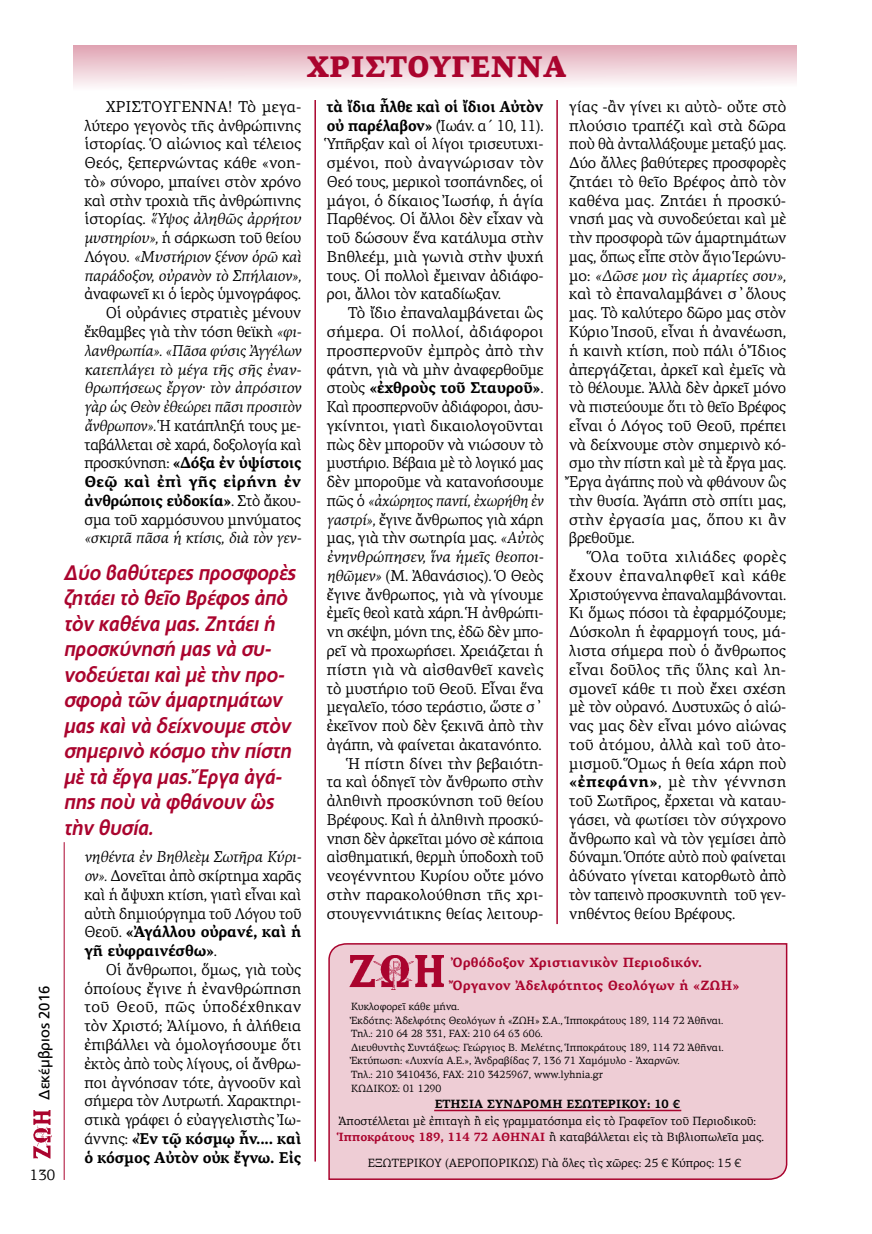
<style>
.page{position:relative;width:872px;height:1234px;background:#fff}
.page>*{position:absolute;margin:0;border:0;box-sizing:border-box;transform-origin:0 0}
.t1{font:900 30px "PF Agora Serif Pro";color:#aa042e}
.t2{font:italic 700 21px/25.5px "PF Catalog Poly";letter-spacing:-.01em;color:#aa042e;scale:.92 1}
.t3{font:15.75px/18.8px "PF Agora Serif Pro";letter-spacing:-.01em;color:#000;text-align:justify}
.t4{font:15.75px/18.8px "PF Agora Serif Pro";letter-spacing:-.01em;color:#000;text-align:justify;scale:.95 1}
.t5{font:15.75px/18.8px "PF Agora Serif Pro";letter-spacing:-.01em;color:#000;text-align:right;scale:.96 1}
.t6{font:italic 15.75px "PF Agora Serif Pro";letter-spacing:-.01em;color:#000}
.t7{font:15px "PF Catalog Poly";color:#000}
.t8{font:15px "PF Agora Serif Pro";color:#000}
.t9{font:700 13.5px/22.6px "PF Agora Serif Pro";letter-spacing:.01em;color:#aa042e}
.t10{font:12px/16.5px "PF Agora Serif Pro";color:#000}
.t11{font:700 12px "PF Agora Serif Pro";color:#000}
.t12{font:10.5px/13.5px "PF Agora Serif Pro";color:#000}
.s1{font-style:italic}
.s2{font-weight:700}
.s3{font-weight:700;color:#aa042e}
</style>
<div class="page">
<hr style="left:64px;top:842px;width:1px;height:337px;background:#aa042e">
<img style="left:33px;top:1110px;width:19px;height:48px">
<div style="left:74px;top:46px;width:723px;height:46px;background:linear-gradient(to bottom,#e1a8b6,#fff)"></div>
<hr style="left:314px;top:100px;width:2px;height:1061px;background:#aa042e">
<hr style="left:556px;top:100px;width:2px;height:823px;background:#aa042e">
<div style="left:328px;top:943px;width:460px;height:237px;background:#eecdd5"></div>
<img style="left:349px;top:954px;width:94px;height:35px">
<hr style="left:434px;top:1109px;width:247px;height:1px;background:#aa042e">
<p class="t7" style="left:36px;top:1099px;width:116px;rotate:-90deg">Δεκέμβριος 2016</p>
<p class="t8" style="left:30px;top:1165px;width:27px">130</p>
<h1 class="t1" style="left:307px;top:47px;width:261px">ΧΡΙΣΤΟΥΓΕΝΝΑ</h1>
<p class="t3" style="left:84px;top:97px;width:218px;text-indent:21px">ΧΡΙΣΤΟΥΓΕΝΝΑ! Τὸ μεγα&shy;λύτερο γεγονὸς τῆς ἀνθρώπινης ἱστορίας. Ὁ αἰώνιος καὶ τέλειος Θεός, ξεπερνώντας κάθε «νοη&shy;τὸ» σύνορο, μπαίνει στὸν χρόνο καὶ στὴν τροχιὰ τῆς ἀνθρώπινης ἱστορίας. <span class="s1">«Ὕψος ἀληθῶς ἀρρήτου μυστηρίου»,</span> ἡ σάρκωση τοῦ θείου Λόγου. <span class="s1">«Μυστήριον ξένον ὁρῶ καὶ παράδοξον, οὐρανὸν τὸ Σπήλαιον»,</span></p>
<p class="t5" style="left:84px;top:285px;width:228px">ἀναφωνεῖ κι ὁ ἱερὸς ὑμνογράφος.<br>Οἱ οὐράνιες στρατιὲς μένουν ἔκθαμβες γιὰ τὴν τόση θεϊκὴ <span class="s1">«φι&shy;λανθρωπία». «Πᾶσα φύσις Ἀγγέλων κατεπλάγει τὸ μέγα τῆς σῆς ἐναν&shy;θρωπήσεως ἔργον· τὸν ἀπρόσιτον γὰρ ὡς Θεὸν ἐθεώρει πᾶσι προσιτὸν ἄνθρωπον».</span> Ἡ κατάπληξή τους με&shy;ταβάλλεται σὲ χαρά, δοξολογία καὶ προσκύνηση: <span class="s2">«Δόξα ἐν ὑψίστοις<br>Θεῷ καὶ ἐπὶ γῆς εἰρήνη ἐν ἀνθρώποις εὐδοκία»</span>. Στὸ ἄκου&shy;σμα τοῦ χαρμόσυνου μηνύματος</p>
<p class="t6" style="left:84px;top:528px;width:218px">«σκιρτᾶ πᾶσα ἡ κτίσις, διὰ τὸν γεν-</p>
<p class="t2" style="left:65px;top:559px;width:253px">Δύο βαθύτερες προσφορὲς ζητάει τὸ θεῖο Βρέφος ἀπὸ τὸν καθένα μας. Ζητάει ἡ προσκύνησή μας νὰ συ&shy;νοδεύεται καὶ μὲ τὴν προ&shy;σφορὰ τῶν ἁμαρτημάτων μας καὶ νὰ δείχνουμε στὸν σημερινὸ κόσμο τὴν πίστη μὲ τὰ ἔργα μας. Ἔργα ἀγά&shy;πης ποὺ νὰ φθάνουν ὣς τὴν θυσία.</p>
<p class="t4" style="left:84px;top:847px;width:230px"><span class="s1">νηθέντα ἐν Βηθλεὲμ Σωτῆρα Κύρι&shy;ον».</span> Δονεῖται ἀπὸ σκίρτημα χαρᾶς καὶ ἡ ἄψυχη κτίση, γιατὶ εἶναι καὶ αὐτὴ δημιούργημα τοῦ Λόγου τοῦ Θεοῦ. <span class="s2">«Ἀγάλλου οὐρανέ, καὶ ἡ γῆ εὐφραινέσθω»</span>.</p>
<p class="t3" style="left:84px;top:960px;width:218px;text-indent:21px">Οἱ ἄνθρωποι, ὅμως, γιὰ τοὺς ὁποίους ἔγινε ἡ ἐνανθρώπηση τοῦ Θεοῦ, πῶς ὑποδέχθηκαν τὸν Χριστό; Ἀλίμονο, ἡ ἀλήθεια ἐπιβάλλει νὰ ὁμολογήσουμε ὅτι ἐκτὸς ἀπὸ τοὺς λίγους, οἱ ἄνθρω&shy;ποι ἀγνόησαν τότε, ἀγνοοῦν καὶ σήμερα τὸν Λυτρωτή. Χαρακτηρι&shy;στικὰ γράφει ὁ εὐαγγελιστὴς Ἰω&shy;άννης: <span class="s2">«Ἐν τῷ κόσμῳ ἦν.... καὶ ὁ κόσμος Αὐτὸν οὐκ ἔγνω. Εἰς</span></p>
<p class="t4" style="left:327px;top:97px;width:230px"><span class="s2">τὰ ἴδια ἦλθε καὶ οἱ ἴδιοι Αὐτὸν οὐ παρέλαβον»</span> (Ἰωάν. α´ 10, 11).<br>Ὑπῆρξαν καὶ οἱ λίγοι τρισευτυχι&shy;σμένοι, ποὺ ἀναγνώρισαν τὸν Θεό τους, μερικοὶ τσοπάνηδες, οἱ μάγοι, ὁ δίκαιος Ἰωσήφ, ἡ ἁγία Παρθένος. Οἱ ἄλλοι δὲν εἶχαν νὰ τοῦ δώσουν ἕνα κατάλυμα στὴν Βηθλεέμ, μιὰ γωνιὰ στὴν ψυχή τους. Οἱ πολλοὶ ἔμειναν ἀδιάφο&shy;ροι, ἄλλοι τὸν καταδίωξαν.</p>
<p class="t3" style="left:327px;top:303px;width:218px;text-align:right">Τὸ ἴδιο ἐπαναλαμβάνεται ὣς σήμερα. Οἱ πολλοί, ἀδιάφοροι προσπερνοῦν ἐμπρὸς ἀπὸ τὴν φάτνη, γιὰ νὰ μὴν ἀναφερθοῦμε στοὺς <span class="s2">«ἐχθροὺς τοῦ Σταυροῦ»</span>.<br>Καὶ προσπερνοῦν ἀδιάφοροι, ἀσυ&shy;γκίνητοι, γιατὶ δικαιολογοῦνται πὼς δὲν μποροῦν νὰ νιώσουν τὸ μυστήριο. Βέβαια μὲ τὸ λογικό μας δὲν μποροῦμε νὰ κατανοήσουμε πῶς ὁ <span class="s1">«ἀχώρητος παντί, ἐχωρήθη ἐν γαστρί»,</span> ἔγινε ἄνθρωπος γιὰ χάρη μας, γιὰ τὴν σωτηρία μας. <span class="s1">«Αὐτὸς ἐνηνθρώπησεν, ἵνα ἡμεῖς θεοποι&shy;ηθῶμεν»</span> (Μ. Ἀθανάσιος). Ὁ Θεὸς ἔγινε ἄνθρωπος, γιὰ νὰ γίνουμε ἐμεῖς θεοὶ κατὰ χάρη. Ἡ ἀνθρώπι&shy;νη σκέψη, μόνη της, ἐδῶ δὲν μπο&shy;ρεῖ νὰ προχωρήσει. Χρειάζεται ἡ πίστη γιὰ νὰ αἰσθανθεῖ κανεὶς τὸ μυστήριο τοῦ Θεοῦ. Εἶναι ἕνα μεγαλεῖο, τόσο τεράστιο, ὥστε σ᾽ ἐκεῖνον ποὺ δὲν ξεκινᾶ ἀπὸ τὴν ἀγάπη, νὰ φαίνεται ἀκατανόητο.<br>Ἡ πίστη δίνει τὴν βεβαιότη-<br>τα καὶ ὁδηγεῖ τὸν ἄνθρωπο στὴν ἀληθινὴ προσκύνηση τοῦ θείου<br>Βρέφους. Καὶ ἡ ἀληθινὴ προσκύ&shy;νηση δὲν ἀρκεῖται μόνο σὲ κάποια αἰσθηματική, θερμὴ ὑποδοχὴ τοῦ νεογέννητου Κυρίου οὔτε μόνο στὴν παρακολούθηση τῆς χρι&shy;στουγεννιάτικης θείας λειτουρ-</p>
<p class="t3" style="left:569px;top:97px;width:218px">γίας -ἂν γίνει κι αὐτὸ- οὔτε στὸ πλούσιο τραπέζι καὶ στὰ δῶρα ποὺ θὰ ἀνταλλάξουμε μεταξύ μας.<br>Δύο ἄλλες βαθύτερες προσφορὲς ζητάει τὸ θεῖο Βρέφος ἀπὸ τὸν καθένα μας. Ζητάει ἡ προσκύ&shy;νησή μας νὰ συνοδεύεται καὶ μὲ τὴν προσφορὰ τῶν ἁμαρτημάτων μας, ὅπως εἶπε στὸν ἅγιο Ἱερώνυ&shy;μο: <span class="s1">«Δῶσε μου τὶς ἁμαρτίες σου», </span>καὶ τὸ ἐπαναλαμβάνει σ᾽ὅλους μας. Τὸ καλύτερο δῶρο μας στὸν Κύριο Ἰησοῦ, εἶναι ἡ ἀνανέωση, ἡ καινὴ κτίση, ποὺ πάλι ὁ Ἴδιος ἀπεργάζεται, ἀρκεῖ καὶ ἐμεῖς νὰ τὸ θέλουμε. Ἀλλὰ δὲν ἀρκεῖ μόνο νὰ πιστεύουμε ὅτι τὸ θεῖο Βρέφος εἶναι ὁ Λόγος τοῦ Θεοῦ, πρέπει νὰ δείχνουμε στὸν σημερινὸ κό&shy;σμο τὴν πίστη καὶ μὲ τὰ ἔργα μας.<br>Ἔργα ἀγάπης ποὺ νὰ φθάνουν ὣς τὴν θυσία. Ἀγάπη στὸ σπίτι μας, στὴν ἐργασία μας, ὅπου κι ἂν βρεθοῦμε.</p>
<p class="t3" style="left:569px;top:547px;width:218px;text-indent:21px">Ὅλα τοῦτα χιλιάδες φορὲς ἔχουν ἐπαναληφθεῖ καὶ κάθε Χριστούγεννα ἐπαναλαμβάνονται.<br>Κι ὅμως πόσοι τὰ ἐφαρμόζουμε; Δύσκολη ἡ ἐφαρμογή τους, μά&shy;λιστα σήμερα ποὺ ὁ ἄνθρωπος εἶναι δοῦλος τῆς ὕλης καὶ λη&shy;σμονεῖ κάθε τι ποὺ ἔχει σχέση μὲ τὸν οὐρανό. Δυστυχῶς ὁ αἰώ&shy;νας μας δὲν εἶναι μόνο αἰώνας τοῦ ἀτόμου, ἀλλὰ καὶ τοῦ ἀτο&shy;μισμοῦ. Ὅμως ἡ θεία χάρη ποὺ <span class="s2">«ἐπεφάνη»</span>, μὲ τὴν γέννηση τοῦ Σωτῆρος, ἔρχεται νὰ καταυ&shy;γάσει, νὰ φωτίσει τὸν σύγχρονο ἄνθρωπο καὶ νὰ τὸν γεμίσει ἀπὸ δύναμη. Ὁπότε αὐτὸ ποὺ φαίνεται ἀδύνατο γίνεται κατορθωτὸ ἀπὸ τὸν ταπεινὸ προσκυνητὴ τοῦ γεν&shy;νηθέντος θείου Βρέφους.</p>
<p class="t9" style="left:452px;top:951px;width:288px">Ὀρθόδοξον Χριστιανικὸν Περιοδικόν.<br>Ὄργανον Ἀδελφότητος Θεολόγων ἡ «ΖΩΗ»</p>
<p class="t12" style="left:351px;top:999px;width:374px">Κυκλοφορεῖ κάθε μήνα.<br>Ἐκδότης: Ἀδελφότης Θεολόγων ἡ «ΖΩΗ» Σ.Α., Ἱπποκράτους 189, 114 72 Ἀθῆναι.<br>Τηλ.: 210 64 28 331, FAX: 210 64 63 606.<br>Διευθυντὴς Συντάξεως: Γεώργιος Β. Μελέτης, Ἱπποκράτους 189, 114 72 Ἀθῆναι.<br>Ἐκτύπωση: «Λυχνία Α.Ε.», Ἀνδραβίδας 7, 136 71 Χαμόμυλο - Ἀχαρνῶν.<br>Τηλ.: 210 3410436, FAX: 210 3425967, www.lyhnia.gr<br>ΚΩΔΙΚΟΣ: 01 1290</p>
<p class="t11" style="left:435px;top:1096px;width:247px">ΕΤΗΣΙΑ ΣΥΝΔΡΟΜΗ ΕΣΩΤΕΡΙΚΟΥ: 10 €</p>
<p class="t10" style="left:338px;top:1112px;width:427px">Ἀποστέλλεται μὲ ἐπιταγὴ ἢ εἰς γραμματόσημα εἰς τὸ Γραφεῖον τοῦ Περιοδικοῦ:<br><span class="s3">Ἱπποκράτους 189, 114 72 ΑΘΗΝΑΙ</span> ἢ καταβάλλεται εἰς τὰ Βιβλιοπωλεῖα μας.</p>
<p class="t10" style="left:368px;top:1154px;width:375px">ΕΞΩΤΕΡΙΚΟΥ (ΑΕΡΟΠΟΡΙΚΩΣ) Γιὰ ὅλες τὶς χῶρες: 25 € Κύπρος: 15 €</p>
</div>
